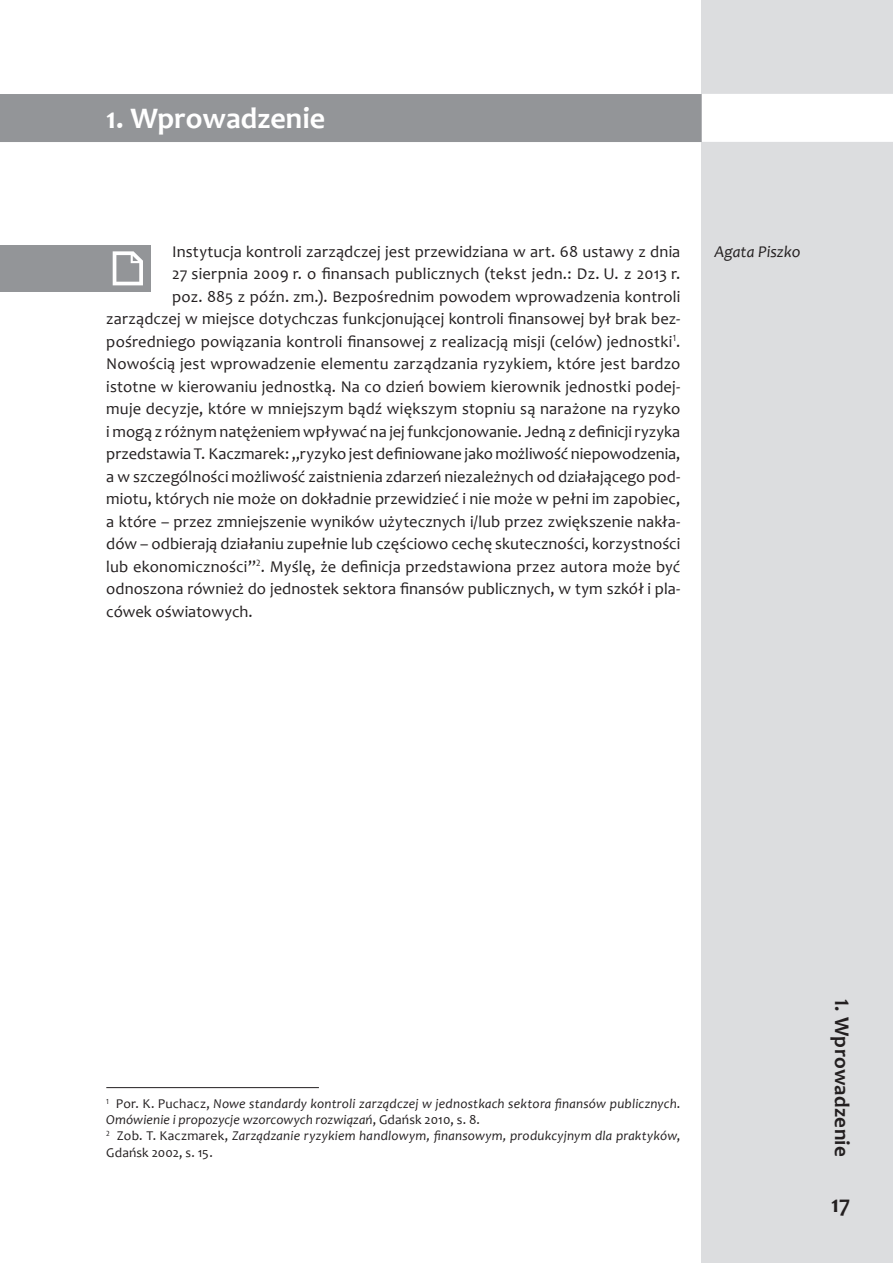
<style>
.page{position:relative;width:893px;height:1263px;background:#fff}
.page>*{position:absolute;margin:0;border:0;box-sizing:border-box;transform-origin:0 0}
.t1{font:700 30px "Candara";color:#fff}
.t2{font:700 24px "Candara";color:#231f20}
.t3{font:700 21px "Candara";letter-spacing:.01em;color:#231f20}
.t4{font:16.5px "Candara";letter-spacing:.005em;color:#231f20}
.t5{font:italic 16.5px "Candara";color:#231f20}
.t6{font:italic 13.5px/16.2px "Candara";letter-spacing:.015em;color:#231f20}
.s1{font-style:normal}
</style>
<div class="page">
<div style="left:702px;top:0;width:191px;height:1263px;background:#dcdddf"></div>
<div style="left:702px;top:94px;width:191px;height:48px;background:#fff"></div>
<div style="left:0;top:94px;width:702px;height:48px;background:#939598"></div>
<hr style="left:106px;top:1087px;width:213px;height:1px;background:#231f20">
<div style="left:0;top:245px;width:151px;height:47px;background:#939598"></div>
<svg style="left:113px;top:251px;width:30px;height:34px"></svg>
<h1 class="t1" style="left:106px;top:99px;width:220px">1. Wprowadzenie</h1>
<p class="t4" style="left:172px;top:241px;width:510px">Instytucja kontroli zarządczej jest przewidziana w art. 68 ustawy z dnia</p>
<p class="t4" style="left:172px;top:263px;width:510px">27 sierpnia 2009 r. o finansach publicznych (tekst jedn.: Dz. U. z 2013 r.</p>
<p class="t4" style="left:172px;top:286px;width:510px">poz. 885 z późn. zm.). Bezpośrednim powodem wprowadzenia kontroli</p>
<p class="t4" style="left:106px;top:308px;width:576px">zarządczej w miejsce dotychczas funkcjonującej kontroli finansowej był brak bez-</p>
<p class="t4" style="left:106px;top:331px;width:575px">pośredniego powiązania kontroli finansowej z realizacją misji (celów) jednostki<sup>1</sup>.</p>
<p class="t4" style="left:106px;top:353px;width:576px">Nowością jest wprowadzenie elementu zarządzania ryzykiem, które jest bardzo</p>
<p class="t4" style="left:106px;top:376px;width:576px">istotne w kierowaniu jednostką. Na co dzień bowiem kierownik jednostki podej-</p>
<p class="t4" style="left:106px;top:398px;width:576px">muje decyzje, które w mniejszym bądź większym stopniu są narażone na ryzyko</p>
<p class="t4" style="left:106px;top:421px;width:576px">i mogą z różnym natężeniem wpływać na jej funkcjonowanie. Jedną z definicji ryzyka</p>
<p class="t4" style="left:106px;top:443px;width:576px">przedstawia T. Kaczmarek: „ryzyko jest definiowane jako możliwość niepowodzenia,</p>
<p class="t4" style="left:106px;top:466px;width:576px">a w szczególności możliwość zaistnienia zdarzeń niezależnych od działającego pod-</p>
<p class="t4" style="left:106px;top:488px;width:576px">miotu, których nie może on dokładnie przewidzieć i nie może w pełni im zapobiec,</p>
<p class="t4" style="left:106px;top:511px;width:576px">a które – przez zmniejszenie wyników użytecznych i/lub przez zwiększenie nakła-</p>
<p class="t4" style="left:106px;top:533px;width:576px">dów – odbierają działaniu zupełnie lub częściowo cechę skuteczności, korzystności</p>
<p class="t4" style="left:106px;top:556px;width:575px">lub ekonomiczności”<sup>2</sup>. Myślę, że definicja przedstawiona przez autora może być</p>
<p class="t4" style="left:106px;top:578px;width:576px">odnoszona również do jednostek sektora finansów publicznych, w tym szkół i pla-</p>
<p class="t4" style="left:106px;top:601px;width:148px">cówek oświatowych.</p>
<p class="t5" style="left:714px;top:241px;width:88px">Agata Piszko</p>
<p class="t6" style="left:106px;top:1095px;width:576px"><sup>1</sup> <span class="s1">Por. K. Puchacz,</span> Nowe standardy kontroli zarządczej w jednostkach sektora finansów publicznych<span class="s1">.<br></span>Omówienie i propozycje wzorcowych rozwiązań<span class="s1">, Gdańsk 2010, s. 8.<br></span><sup>2</sup> <span class="s1">Zob. T. Kaczmarek,</span> Zarządzanie ryzykiem handlowym, finansowym, produkcyjnym dla praktyków<span class="s1">, Gdańsk 2002, s. 15.</span></p>
<p class="t3" style="left:855px;top:999px;width:159px;rotate:90deg">1. Wprowadzenie</p>
<h2 class="t2" style="left:831px;top:1188px;width:21px">17</h2>
</div>
